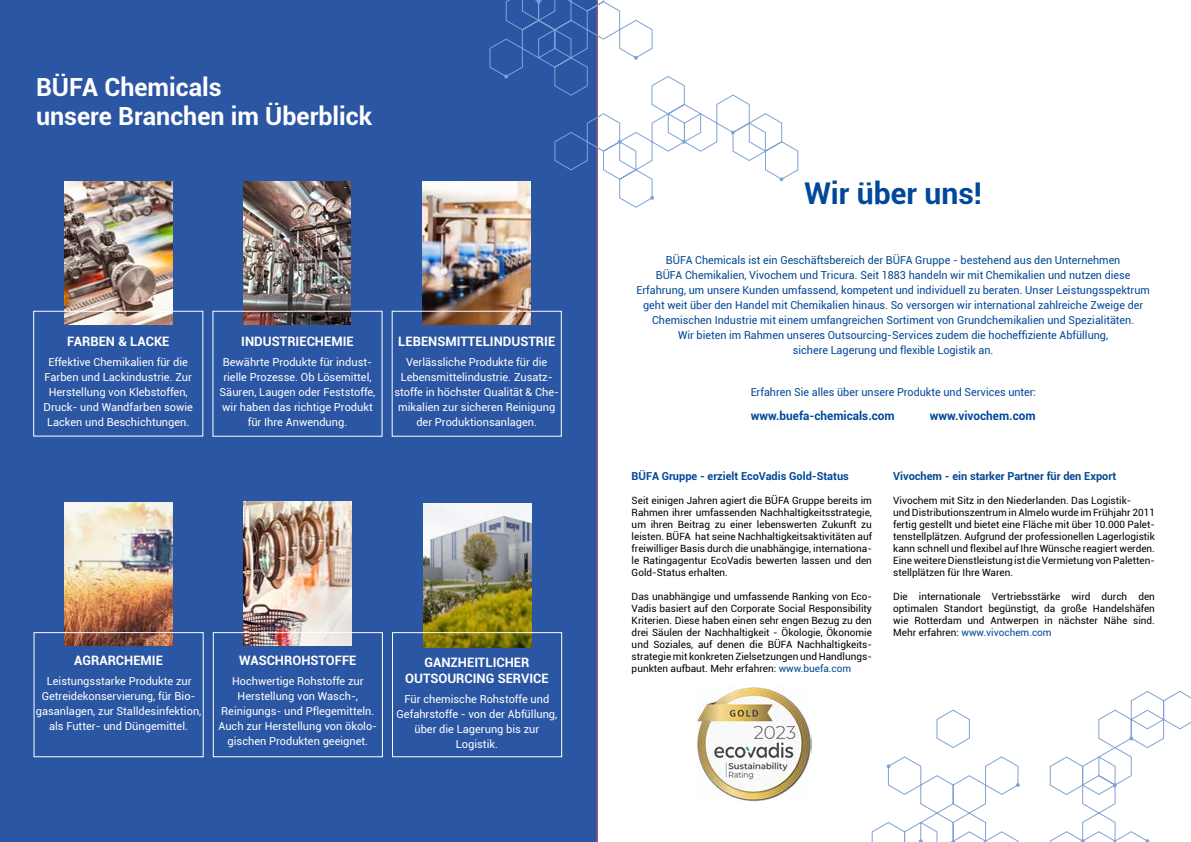
<style>
.page{position:relative;width:1191px;height:842px;background:#fff}
.page>*{position:absolute;margin:0;border:0;box-sizing:border-box;transform-origin:0 0}
.t1{font:700 30px "Roboto";color:#00489a}
.t2{font:700 25px/29px "Roboto";color:#fff}
.t3{font:700 13px/16px "Roboto";color:#fff;text-align:center}
.t4{font:700 12px "Roboto";color:#00489a}
.t5{font:11px/15px "Roboto";color:#fff;text-align:center}
.t6{font:11px/15px "Roboto";color:#00489a;text-align:center}
.t7{font:700 11px "Roboto";color:#034991}
.t8{font:700 11px "Roboto";color:#00489a}
.t9{font:10px/12px "Roboto";color:#000;text-align:justify}
.s1{color:#034991}
.s2{color:#00489a}
</style>
<div class="page">
<div style="left:0;top:0;width:597px;height:842px;background:#2b56a3"></div>
<img style="left:423px;top:182px;width:107px;height:143px">
<img style="left:243px;top:182px;width:108px;height:143px">
<img style="left:423px;top:504px;width:108px;height:143px">
<img style="left:243px;top:501px;width:108px;height:145px">
<div style="left:392px;top:311px;width:170px;height:126px;border:1px solid #fff"></div>
<div style="left:212px;top:311px;width:170px;height:126px;border:1px solid #fff"></div>
<img style="left:65px;top:502px;width:108px;height:144px">
<img style="left:64px;top:182px;width:108px;height:143px">
<div style="left:34px;top:632px;width:170px;height:125px;border:1px solid #fff"></div>
<div style="left:392px;top:632px;width:170px;height:125px;border:1px solid #fff"></div>
<div style="left:213px;top:632px;width:170px;height:125px;border:1px solid #fff"></div>
<div style="left:33px;top:311px;width:170px;height:126px;border:1px solid #fff"></div>
<svg style="left:871px;top:691px;width:320px;height:151px"></svg>
<svg style="left:1129px;top:736px;width:4px;height:4px"></svg>
<svg style="left:1080px;top:839px;width:4px;height:3px"></svg>
<svg style="left:1016px;top:783px;width:4px;height:4px"></svg>
<svg style="left:886px;top:764px;width:4px;height:4px"></svg>
<svg style="left:1145px;top:839px;width:4px;height:3px"></svg>
<svg style="left:1112px;top:783px;width:4px;height:4px"></svg>
<svg style="left:489px;top:0;width:309px;height:208px"></svg>
<svg style="left:779px;top:177px;width:4px;height:4px"></svg>
<svg style="left:730px;top:130px;width:5px;height:5px"></svg>
<svg style="left:617px;top:140px;width:5px;height:4px"></svg>
<svg style="left:633px;top:56px;width:5px;height:4px"></svg>
<svg style="left:536px;top:0;width:5px;height:4px"></svg>
<svg style="left:650px;top:196px;width:4px;height:4px"></svg>
<svg style="left:504px;top:74px;width:4px;height:5px"></svg>
<svg style="left:682px;top:140px;width:4px;height:4px"></svg>
<img style="left:696px;top:687px;width:115px;height:114px">
<h2 class="t2" style="left:36px;top:71px;width:338px">BÜFA Chemicals<br>unsere Branchen im Überblick</h2>
<h3 class="t3" style="left:67px;top:333px;width:104px">FARBEN &amp; LACKE</h3>
<p class="t5" style="left:44px;top:354px;width:151px">Effektive Chemikalien für die<br>Farben und Lackindustrie. Zur<br>Herstellung von Klebstoffen,<br>Druck- und Wandfarben sowie<br>Lacken und Beschichtungen.</p>
<h3 class="t3" style="left:241px;top:333px;width:114px">INDUSTRIECHEMIE</h3>
<p class="t5" style="left:220px;top:354px;width:157px">Bewährte Produkte für indust&shy;rielle Prozesse. Ob Lösemittel,<br>Säuren, Laugen oder Feststoffe, wir haben das richtige Produkt für Ihre Anwendung.</p>
<h3 class="t3" style="left:398px;top:333px;width:158px">LEBENSMITTELINDUSTRIE</h3>
<p class="t5" style="left:394px;top:354px;width:166px">Verlässliche Produkte für die<br>Lebensmittelindustrie. Zusatz&shy;stoffe in höchster Qualität &amp; Che&shy;mikalien zur sicheren Reinigung der Produktionsanlagen.</p>
<h3 class="t3" style="left:74px;top:652px;width:90px">AGRARCHEMIE</h3>
<p class="t5" style="left:36px;top:673px;width:167px">Leistungsstarke Produkte zur Getreidekonservierung, für Bio&shy;gasanlagen, zur Stalldesinfektion, als Futter- und Düngemittel.</p>
<h3 class="t3" style="left:239px;top:652px;width:119px">WASCHROHSTOFFE</h3>
<p class="t5" style="left:218px;top:673px;width:160px">Hochwertige Rohstoffe zur<br>Herstellung von Wasch-,<br>Reinigungs- und Pflegemitteln.<br>Auch zur Herstellung von ökolo&shy;gischen Produkten geeignet.</p>
<h3 class="t3" style="left:405px;top:654px;width:145px">GANZHEITLICHER<br>OUTSOURCING SERVICE</h3>
<p class="t5" style="left:396px;top:691px;width:162px">Für chemische Rohstoffe und<br>Gefahrstoffe - von der Abfüllung, über die Lagerung bis zur<br>Logistik.</p>
<h1 class="t1" style="left:804px;top:172px;width:179px">Wir über uns!</h1>
<p class="t6" style="left:636px;top:252px;width:515px"><span class="s1">BÜFA Chemicals ist ein Geschäftsbereich der BÜFA Gruppe - bestehend aus den Unternehmen<br>BÜFA Chemikalien, Vivochem und Tricura. Seit 1883 handeln wir mit Chemikalien und nut</span>zen diese Erfahrung, um unsere Kunden umfassend, kompetent und individuell zu beraten. Unser Leistungsspektrum geht weit über den Handel mit Chemikalien hinaus. So versorgen wir international zahlreiche Zweige der Chemischen Industrie mit einem umfangreichen Sortiment von Grundchemikalien und Spezialitäten.<br>Wir bieten im Rahmen unseres Outsourcing-Services zudem die hocheffiziente Abfüllung,<br>sichere Lagerung und flexible Logistik an.</p>
<p class="t6" style="left:750px;top:384px;width:286px">Erfahren Sie alles über unsere Produkte und Services unter:</p>
<p class="t4" style="left:751px;top:407px;width:145px">www.buefa-chemicals.com</p>
<p class="t4" style="left:929px;top:407px;width:107px">www.vivochem.com</p>
<p class="t8" style="left:631px;top:468px;width:219px">BÜFA Gruppe - erzielt EcoVadis Gold-Status</p>
<p class="t9" style="left:631px;top:494px;width:242px">Seit einigen Jahren agiert die BÜFA Gruppe bereits im Rahmen ihrer umfassenden Nachhaltigkeitsstrategie, um ihren Beitrag zu einer lebenswerten Zukunft zu leisten. BÜFA hat seine Nachhaltigkeitsaktivitäten auf freiwilliger Basis durch die unabhängige, internationa&shy;le Ratingagentur EcoVadis bewerten lassen und den Gold-Status erhalten.</p>
<p class="t9" style="left:631px;top:590px;width:242px">Das unabhängige und umfassende Ranking von Eco-Vadis basiert auf den Corporate Social Responsibility Kriterien. Diese haben einen sehr engen Bezug zu den drei Säulen der Nachhaltigkeit - Ökologie, Ökonomie und Soziales, auf denen die BÜFA Nachhaltigkeits&shy;strategie mit konkreten Zielsetzungen und Handlungs&shy;punkten aufbaut. Mehr erfahren: <span class="s1">www.buefa.com</span></p>
<p class="t7" style="left:893px;top:468px;width:224px">Vivochem - ein starker Partner für den Export</p>
<p class="t9" style="left:893px;top:494px;width:263px;text-align:left">Vivochem mit Sitz in den Niederlanden. Das Logistik-<br>und Distributionszentrum in Almelo wurde im Frühjahr 2011 fertig gestellt und bietet eine Fläche mit über 10.000 Palet&shy;tenstellplätzen. Aufgrund der professionellen Lagerlogistik kann schnell und flexibel auf Ihre Wünsche reagiert werden.<br>Eine weitere Dienstleistung ist die Vermietung von Paletten&shy;stellplätzen für Ihre Waren.</p>
<p class="t9" style="left:893px;top:590px;width:263px">Die internationale Vertriebsstärke wird durch den optimalen Standort begünstigt, da große Handelshäfen wie Rotterdam und Antwerpen in nächster Nähe sind.<br>Mehr erfahren: <span class="s2">www.vivochem.com</span></p>
</div>
